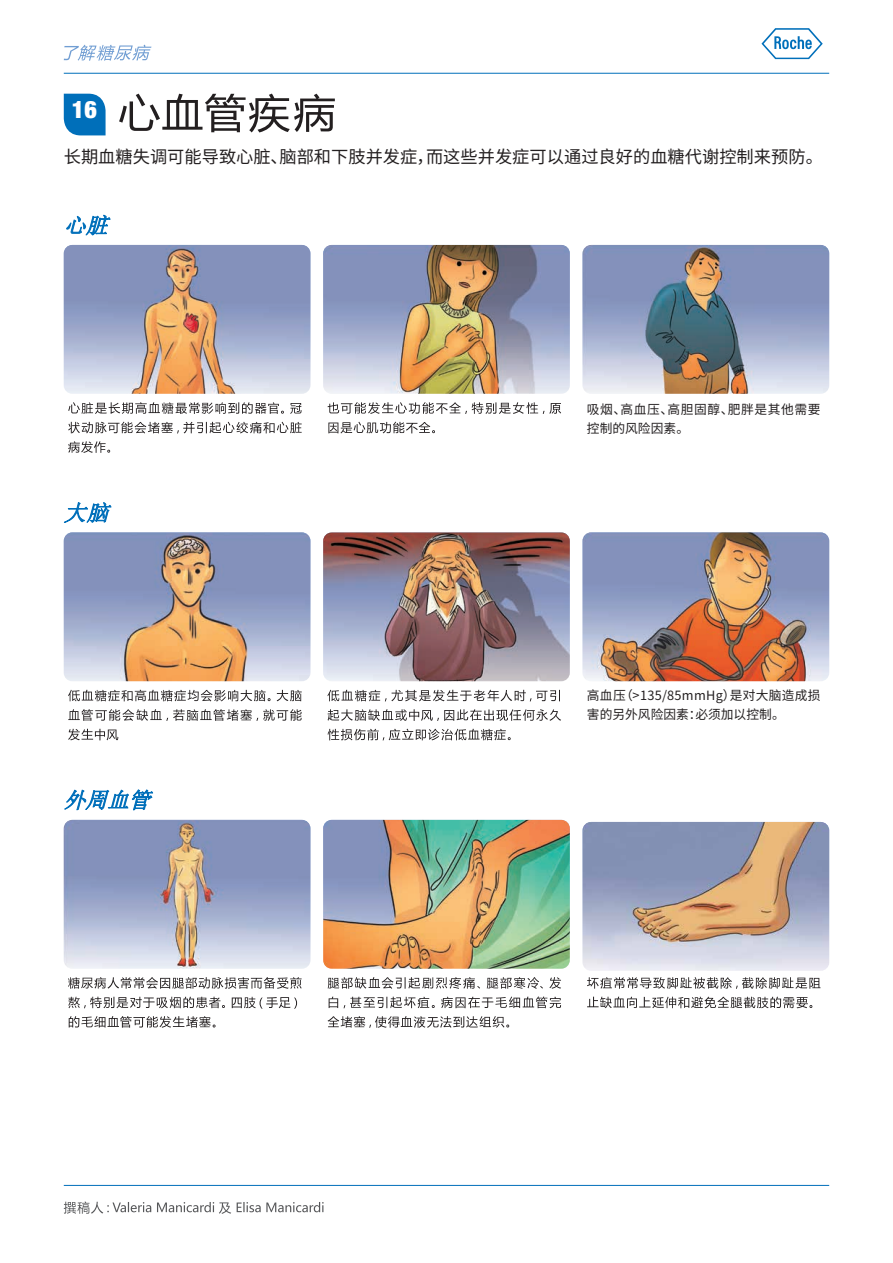
<style>
.page{position:relative;width:893px;height:1263px;background:#fff}
.page>*{position:absolute;margin:0;border:0;box-sizing:border-box;transform-origin:0 0}
.t1{font:900 condensed 24px "Helvetica Neue";color:#fff}
.t2{font:17.25px "Source Han Sans CN";color:#231f20}
.t3{font:12.75px/19.5px "Source Han Sans CN";letter-spacing:.02em;color:#231f20}
.t4{font:12.75px/19.5px "Source Han Sans CN";letter-spacing:.045em;color:#231f20}
</style>
<div class="page">
<svg style="left:64px;top:1201px;width:260px;height:13px"></svg>
<svg style="left:761px;top:28px;width:62px;height:31px"></svg>
<hr style="left:64px;top:73px;width:765px;height:1px;background:#006fba">
<hr style="left:64px;top:1185px;width:765px;height:1px;background:#006fba">
<svg style="left:64px;top:45px;width:87px;height:16px"></svg>
<svg style="left:119px;top:94px;width:216px;height:38px"></svg>
<svg style="left:66px;top:215px;width:45px;height:20px"></svg>
<svg style="left:64px;top:502px;width:47px;height:21px"></svg>
<svg style="left:64px;top:789px;width:89px;height:21px"></svg>
<svg style="left:68px;top:441px;width:42px;height:12px"></svg>
<svg style="left:68px;top:422px;width:234px;height:11px"></svg>
<svg style="left:68px;top:402px;width:234px;height:12px"></svg>
<svg style="left:68px;top:729px;width:50px;height:11px"></svg>
<svg style="left:68px;top:709px;width:234px;height:12px"></svg>
<svg style="left:68px;top:690px;width:234px;height:11px"></svg>
<svg style="left:69px;top:1016px;width:147px;height:12px"></svg>
<svg style="left:68px;top:997px;width:229px;height:12px"></svg>
<svg style="left:68px;top:977px;width:234px;height:12px"></svg>
<svg style="left:328px;top:422px;width:107px;height:11px"></svg>
<svg style="left:328px;top:402px;width:233px;height:12px"></svg>
<svg style="left:328px;top:729px;width:183px;height:11px"></svg>
<svg style="left:328px;top:709px;width:233px;height:12px"></svg>
<svg style="left:327px;top:690px;width:233px;height:11px"></svg>
<svg style="left:328px;top:1016px;width:181px;height:12px"></svg>
<svg style="left:329px;top:996px;width:232px;height:12px"></svg>
<svg style="left:328px;top:977px;width:233px;height:12px"></svg>
<svg style="left:587px;top:996px;width:225px;height:12px"></svg>
<svg style="left:587px;top:977px;width:233px;height:12px"></svg>
<svg style="left:64px;top:94px;width:42px;height:41px"></svg>
<img style="left:64px;top:245px;width:246px;height:149px">
<img style="left:64px;top:532px;width:246px;height:149px">
<img style="left:64px;top:820px;width:246px;height:149px">
<img style="left:323px;top:245px;width:247px;height:149px">
<img style="left:323px;top:532px;width:247px;height:149px">
<img style="left:323px;top:820px;width:247px;height:149px">
<img style="left:583px;top:245px;width:246px;height:149px">
<img style="left:583px;top:532px;width:246px;height:149px">
<img style="left:583px;top:822px;width:246px;height:149px">
<h1 class="t1" style="left:72px;top:90px;width:27px">16</h1>
<p class="t2" style="left:64px;top:147px;width:761px">长期血糖失调可能导致心脏、脑部和下肢并发症，而这些并发症可以通过良好的血糖代谢控制来预防。</p>
<p class="t4" style="left:587px;top:399px;width:235px">吸烟、高血压、高胆固醇、肥胖是其他需要控制的风险因素。</p>
<p class="t3" style="left:587px;top:686px;width:235px">高血压（&gt;135/85mmHg）是对大脑造成损害的另外风险因素：必须加以控制。</p>
</div>
